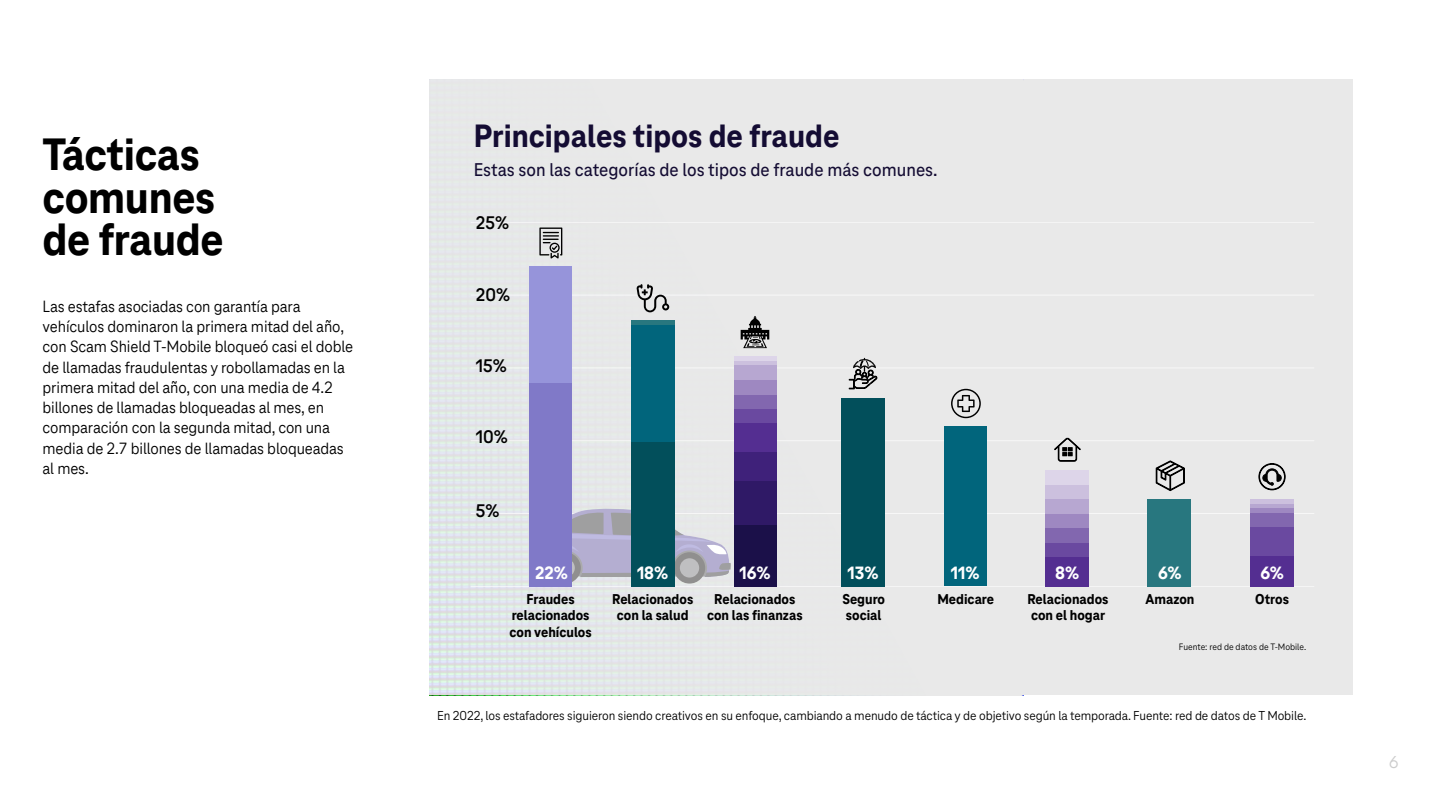
<style>
.page{position:relative;width:1440px;height:810px;background:#fff}
.page>*{position:absolute;margin:0;border:0;box-sizing:border-box;transform-origin:0 0}
.t1{font:800 47.25px/42.5px "Tele Neo";letter-spacing:-.005em;color:#000}
.t2{font:800 33.6px "Tele Neo";color:#140c33}
.t3{font:500 19.2px "Tele Neo";color:#140c33}
.t4{font:700 19.05px "Tele Neo";color:#000}
.t5{font:800 18.6px "Tele Neo";color:#fff}
.t6{font:18px "Tele Neo";color:#ccc}
.t7{font:16.8px/20.2px "Tele Neo Office";letter-spacing:-.005em;color:#000}
.t8{font:800 14.85px/16.5px "Tele Neo";color:#000;text-align:center}
.t9{font:13.5px "Tele Neo";letter-spacing:-.005em;color:#000}
.t10{font:9.75px "Tele Neo";color:#000}
</style>
<div class="page">
<div style="left:429px;top:80px;width:923px;height:615px;background:#e9e9e9"></div>
<svg style="left:429px;top:227px;width:558px;height:468px"></svg>
<hr style="left:471px;top:222px;width:843px;height:1px;background:#fff">
<hr style="left:471px;top:295px;width:843px;height:1px;background:#fff">
<hr style="left:471px;top:368px;width:843px;height:1px;background:#fff">
<hr style="left:471px;top:440px;width:843px;height:1px;background:#fff">
<hr style="left:471px;top:513px;width:843px;height:1px;background:#fff">
<hr style="left:471px;top:586px;width:843px;height:1px;background:#fff">
<svg style="left:572px;top:507px;width:159px;height:77px"></svg>
<div style="left:529px;top:383px;width:43px;height:203px;background:#8079c8"></div>
<div style="left:529px;top:267px;width:43px;height:116px;background:#9694da"></div>
<div style="left:631px;top:441px;width:44px;height:145px;background:#024f5b"></div>
<div style="left:631px;top:325px;width:44px;height:116px;background:#01657c"></div>
<hr style="left:631px;top:321px;width:44px;height:4px;background:#28777f">
<div style="left:733px;top:525px;width:43px;height:61px;background:#1b1049"></div>
<div style="left:733px;top:481px;width:43px;height:44px;background:#2f1966"></div>
<div style="left:733px;top:452px;width:43px;height:29px;background:#3f217a"></div>
<div style="left:733px;top:423px;width:43px;height:29px;background:#542e91"></div>
<div style="left:733px;top:409px;width:43px;height:14px;background:#6a49a0"></div>
<div style="left:733px;top:394px;width:43px;height:15px;background:#8267af"></div>
<div style="left:733px;top:380px;width:43px;height:14px;background:#9e88c1"></div>
<div style="left:733px;top:365px;width:43px;height:15px;background:#b7a7d1"></div>
<hr style="left:733px;top:361px;width:43px;height:4px;background:#ccc0de">
<hr style="left:733px;top:357px;width:43px;height:4px;background:#ddd5e9">
<div style="left:841px;top:398px;width:44px;height:188px;background:#024f5b"></div>
<div style="left:944px;top:427px;width:42px;height:159px;background:#01657c"></div>
<div style="left:1250px;top:556px;width:43px;height:30px;background:#542e91"></div>
<div style="left:1250px;top:527px;width:43px;height:29px;background:#6a49a0"></div>
<div style="left:1250px;top:512px;width:43px;height:15px;background:#8267af"></div>
<hr style="left:1250px;top:508px;width:43px;height:4px;background:#9e88c1">
<hr style="left:1250px;top:504px;width:43px;height:4px;background:#b7a7d1">
<div style="left:1250px;top:499px;width:43px;height:5px;background:#ccc0de"></div>
<div style="left:1147px;top:499px;width:44px;height:87px;background:#28777f"></div>
<svg style="left:1053px;top:437px;width:28px;height:25px"></svg>
<svg style="left:1258px;top:463px;width:28px;height:28px"></svg>
<svg style="left:539px;top:228px;width:23px;height:31px"></svg>
<svg style="left:951px;top:389px;width:30px;height:29px"></svg>
<svg style="left:740px;top:316px;width:29px;height:32px"></svg>
<svg style="left:636px;top:284px;width:33px;height:28px"></svg>
<svg style="left:849px;top:358px;width:28px;height:31px"></svg>
<svg style="left:1155px;top:460px;width:30px;height:32px"></svg>
<div style="left:1045px;top:557px;width:44px;height:29px;background:#542e91"></div>
<div style="left:1045px;top:543px;width:44px;height:14px;background:#6a49a0"></div>
<div style="left:1045px;top:528px;width:44px;height:15px;background:#8267af"></div>
<div style="left:1045px;top:514px;width:44px;height:14px;background:#9e88c1"></div>
<div style="left:1045px;top:499px;width:44px;height:15px;background:#b7a7d1"></div>
<div style="left:1045px;top:484px;width:44px;height:15px;background:#ccc0de"></div>
<div style="left:1045px;top:470px;width:44px;height:14px;background:#ddd5e9"></div>
<h1 class="t1" style="left:43px;top:134px;width:183px">Tácticas comunes de fraude</h1>
<p class="t7" style="left:43px;top:296px;width:312px">Las estafas asociadas con garantía para vehículos dominaron la primera mitad del año, con Scam Shield T‑Mobile bloqueó casi el doble de llamadas fraudulentas y robollamadas en la primera mitad del año, con una media de 4.2 billones de llamadas bloqueadas al mes, en comparación con la segunda mitad, con una media de 2.7 billones de llamadas bloqueadas al mes.</p>
<h2 class="t2" style="left:474px;top:117px;width:367px">Principales tipos de fraude</h2>
<p class="t3" style="left:474px;top:159px;width:465px">Estas son las categorías de los tipos de fraude más comunes.</p>
<p class="t4" style="left:476px;top:212px;width:35px">25%</p>
<p class="t4" style="left:476px;top:284px;width:36px">20%</p>
<p class="t4" style="left:476px;top:355px;width:33px">15%</p>
<p class="t4" style="left:476px;top:426px;width:34px">10%</p>
<p class="t4" style="left:476px;top:500px;width:25px">5%</p>
<p class="t5" style="left:535px;top:563px;width:34px">22%</p>
<p class="t8" style="left:509px;top:591px;width:84px">Fraudes relacionados con vehículos</p>
<p class="t5" style="left:637px;top:563px;width:33px">18%</p>
<p class="t8" style="left:612px;top:591px;width:83px">Relacionados con la salud</p>
<p class="t5" style="left:739px;top:563px;width:32px">16%</p>
<p class="t8" style="left:707px;top:591px;width:97px">Relacionados con las finanzas</p>
<p class="t5" style="left:847px;top:563px;width:33px">13%</p>
<p class="t8" style="left:842px;top:591px;width:44px;text-align:left">Seguro social</p>
<p class="t5" style="left:951px;top:563px;width:30px">11%</p>
<p class="t8" style="left:937px;top:591px;width:58px">Medicare</p>
<p class="t5" style="left:1055px;top:563px;width:26px">8%</p>
<p class="t5" style="left:1158px;top:563px;width:25px">6%</p>
<p class="t5" style="left:1260px;top:563px;width:25px">6%</p>
<p class="t8" style="left:1027px;top:591px;width:83px;text-align:left">Relacionados con el hogar</p>
<p class="t8" style="left:1255px;top:591px;width:35px">Otros</p>
<p class="t8" style="left:1145px;top:591px;width:50px">Amazon</p>
<p class="t10" style="left:1179px;top:642px;width:129px">Fuente: red de datos de T-Mobile.</p>
<p class="t9" style="left:437px;top:708px;width:870px">En 2022, los estafadores siguieron siendo creativos en su enfoque, cambiando a menudo de táctica y de objetivo según la temporada. Fuente: red de datos de T Mobile.</p>
<p class="t6" style="left:1389px;top:752px;width:11px">6</p>
</div>
